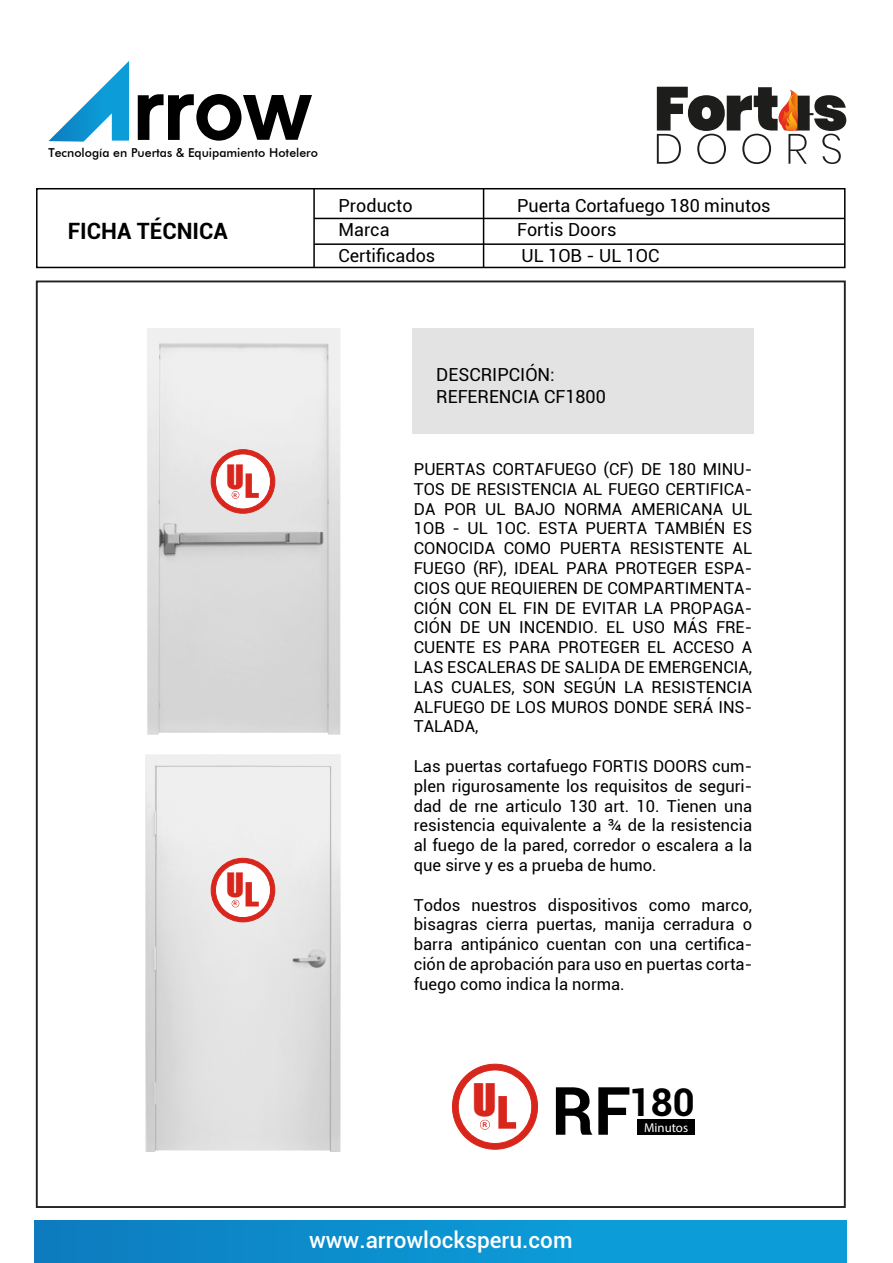
<style>
.page{position:relative;width:893px;height:1263px;background:#fff}
.page>*{position:absolute;margin:0;border:0;box-sizing:border-box;transform-origin:0 0}
.t1{font:41.25px "Impact";color:#d9261c;scale:1.07 1}
.t2{font:700 38.25px "Roboto";color:#000}
.t3{font:30.9px "Impact";color:#d9261c;scale:1.07 1}
.t4{font:500 22.5px "Roboto";color:#fff}
.t5{font:700 22.5px "Roboto";color:#000}
.t6{font:18px/24px "Roboto";color:#000}
.t7{font:16.5px/19.8px "Roboto";color:#000;text-align:justify}
.t8{font:12.9px "Myriad Pro";color:#fff}
.t9{font:500 12.3px "Futura BT";color:#000}
.t10{font:700 6.45px "Arial";color:#d9261c}
.t11{font:700 4.8px "Arial";color:#d9261c}
.s1{font-size:66.75px}
</style>
<div class="page">
<div style="left:637px;top:1119px;width:58px;height:16px;background:#000"></div>
<hr style="left:483px;top:189px;width:1px;height:78px;background:#000">
<div style="left:35px;top:1220px;width:812px;height:43px;background:linear-gradient(to right,#0d7ec1,#0ca3de)"></div>
<svg style="left:138px;top:94px;width:174px;height:47px"></svg>
<svg style="left:48px;top:61px;width:81px;height:81px"></svg>
<div style="left:36px;top:188px;width:809px;height:80px;border:2px solid #000"></div>
<hr style="left:313px;top:189px;width:2px;height:78px;background:#000">
<hr style="left:314px;top:218px;width:531px;height:1px;background:#000">
<hr style="left:314px;top:243px;width:531px;height:2px;background:#000">
<svg style="left:657px;top:87px;width:189px;height:77px"></svg>
<div style="left:412px;top:328px;width:341px;height:106px;background:#e3e3e3"></div>
<div style="left:452px;top:1064px;width:85px;height:85px;background:#d9261c;border-radius:50%"></div>
<div style="left:458px;top:1070px;width:74px;height:73px;background:#fff;border-radius:50%"></div>
<div style="left:458px;top:1070px;width:74px;height:74px;border:1px solid #d9261c;border-radius:50%"></div>
<svg style="left:498px;top:1096px;width:18px;height:33px"></svg>
<div style="left:480px;top:1120px;width:10px;height:10px;border:1px solid #d9261c;border-radius:50%"></div>
<div style="left:480px;top:1120px;width:9px;height:9px;background:#fff;border-radius:50%"></div>
<img style="left:145px;top:328px;width:196px;height:823px">
<div style="left:211px;top:450px;width:64px;height:63px;background:#d9261c;border-radius:50%"></div>
<div style="left:211px;top:449px;width:64px;height:64px;border:1px solid #d9261c;border-radius:50%"></div>
<div style="left:215px;top:454px;width:55px;height:55px;background:#fff;border-radius:50%"></div>
<div style="left:215px;top:454px;width:56px;height:55px;border:1px solid #d9261c;border-radius:50%"></div>
<svg style="left:246px;top:473px;width:13px;height:25px"></svg>
<div style="left:232px;top:491px;width:7px;height:8px;border:1px solid #d9261c;border-radius:50%"></div>
<div style="left:232px;top:492px;width:7px;height:6px;background:#fff;border-radius:50%"></div>
<div style="left:211px;top:858px;width:64px;height:64px;background:#d9261c;border-radius:50%"></div>
<div style="left:211px;top:858px;width:64px;height:64px;border:1px solid #d9261c;border-radius:50%"></div>
<div style="left:215px;top:863px;width:55px;height:55px;background:#fff;border-radius:50%"></div>
<div style="left:215px;top:862px;width:56px;height:56px;border:1px solid #d9261c;border-radius:50%"></div>
<svg style="left:246px;top:882px;width:13px;height:25px"></svg>
<p class="t9" style="left:48px;top:145px;width:271px">Tecnología en Puertas &amp; Equipamiento Hotelero</p>
<h3 class="t5" style="left:68px;top:215px;width:162px">FICHA TÉCNICA</h3>
<p class="t6" style="left:338px;top:193px;width:76px">Producto<br>Marca</p>
<p class="t6" style="left:338px;top:243px;width:98px">Certificados</p>
<p class="t6" style="left:517px;top:193px;width:255px">Puerta Cortafuego 180 minutos<br>Fortis Doors</p>
<p class="t6" style="left:522px;top:243px;width:139px">UL 1OB - UL 1OC</p>
<h3 class="t3" style="left:226px;top:453px;width:18px">U</h3>
<p class="t11" style="left:234px;top:492px;width:5px">R</p>
<h3 class="t3" style="left:226px;top:861px;width:18px">U</h3>
<p class="t11" style="left:234px;top:900px;width:5px">R</p>
<p class="t6" style="left:436px;top:363px;width:171px;line-height:21.6px">DESCRIPCIÓN:<br>REFERENCIA CF1800</p>
<p class="t7" style="left:414px;top:459px;width:340px">PUERTAS CORTAFUEGO (CF) DE 180 MINU-TOS DE RESISTENCIA AL FUEGO CERTIFICA-DA POR UL BAJO NORMA AMERICANA UL 1OB - UL 1OC. ESTA PUERTA TAMBIÉN ES CONOCIDA COMO PUERTA RESISTENTE AL FUEGO (RF), IDEAL PARA PROTEGER ESPA-CIOS QUE REQUIEREN DE COMPARTIMENTA-CIÓN CON EL FIN DE EVITAR LA PROPAGA-CIÓN DE UN INCENDIO. EL USO MÁS FRE-CUENTE ES PARA PROTEGER EL ACCESO A LAS ESCALERAS DE SALIDA DE EMERGENCIA, LAS CUALES, SON SEGÚN LA RESISTENCIA ALFUEGO DE LOS MUROS DONDE SERÁ INS-TALADA,</p>
<p class="t7" style="left:414px;top:756px;width:340px">Las puertas cortafuego FORTIS DOORS cum&shy;plen rigurosamente los requisitos de seguri&shy;dad de rne articulo 130 art. 10. Tienen una resistencia equivalente a ¾ de la resistencia al fuego de la pared, corredor o escalera a la que sirve y es a prueba de humo.</p>
<p class="t7" style="left:414px;top:894px;width:340px">Todos nuestros dispositivos como marco, bisagras cierra puertas, manija cerradura o barra antipánico cuentan con una certifica&shy;ción de aprobación para uso en puertas corta&shy;fuego como indica la norma.</p>
<h1 class="t1" style="left:472px;top:1068px;width:24px">U</h1>
<p class="t10" style="left:482px;top:1120px;width:6px">R</p>
<h2 class="t2" style="left:551px;top:1076px;width:145px"><span class="s1">RF</span>180</h2>
<p class="t8" style="left:644px;top:1119px;width:46px">Minutos</p>
<h3 class="t4" style="left:309px;top:1224px;width:265px">www.arrowlocksperu.com</h3>
</div>
